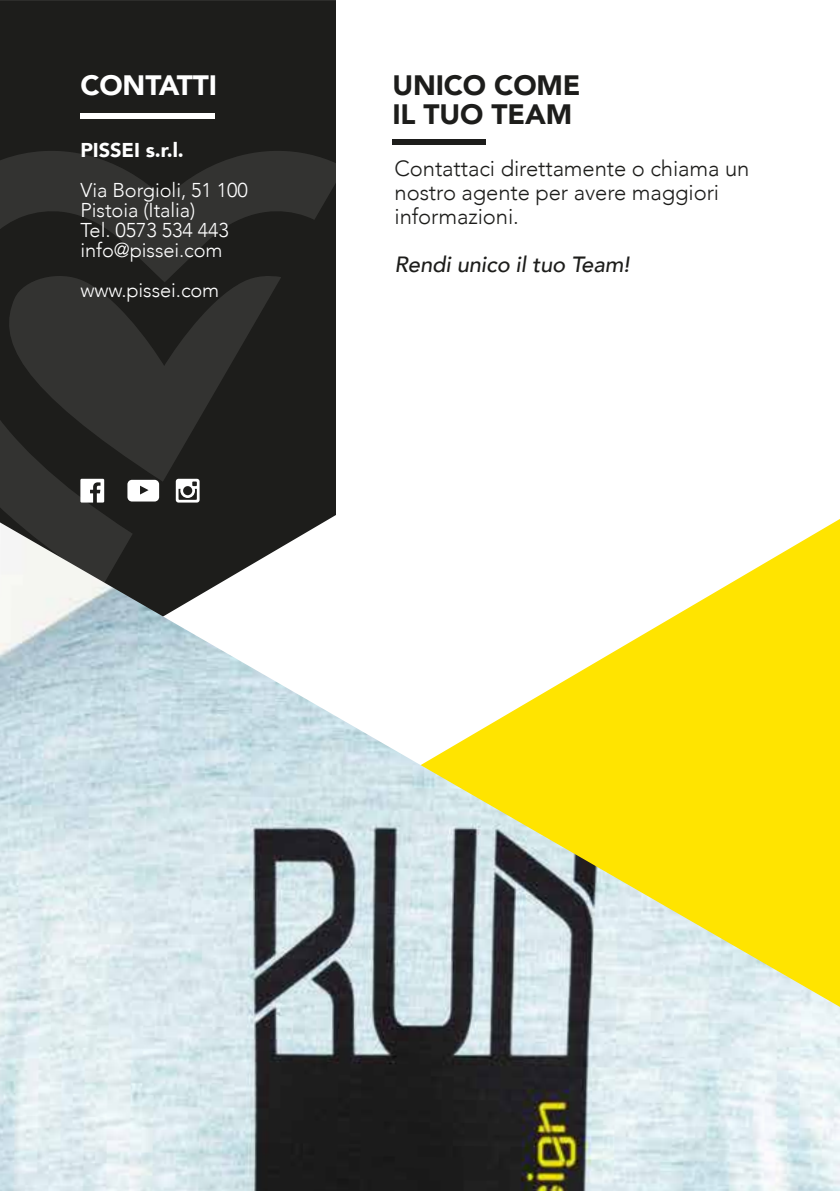
<style>
.page{position:relative;width:840px;height:1191px;background:#fff}
.page>*{position:absolute;margin:0;border:0;box-sizing:border-box;transform-origin:0 0}
.t1{font:900 28px/28px "Avenir";letter-spacing:-.005em;color:#1d1d1b}
.t2{font:900 28px "Avenir";letter-spacing:-.005em;color:#fff}
.t3{font:300 22px/24px "Avenir";letter-spacing:-.005em;color:#1d1d1b}
.t4{font:italic 500 22px "Avenir";letter-spacing:-.005em;color:#1d1d1b}
.t5{font:300 20px/20px "Avenir";letter-spacing:-.005em;color:#fff}
.t6{font:900 20px "Avenir";letter-spacing:-.005em;color:#fff}
</style>
<div class="page">
<div style="left:392px;top:140px;width:94px;height:5px;background:#1d1d1b"></div>
<div style="left:0;top:0;width:336px;height:151px;background:#1d1d1b"></div>
<img style="left:0;top:522px;width:839px;height:669px">
<div style="left:80px;top:113px;width:135px;height:5px;background:#fff"></div>
<svg style="left:0;top:151px;width:344px;height:435px;background:#383836"></svg>
<h1 class="t2" style="left:80px;top:62px;width:138px">CONTATTI</h1>
<p class="t6" style="left:80px;top:133px;width:105px">PISSEI s.r.l.</p>
<p class="t5" style="left:80px;top:180px;width:169px">Via Borgioli, 51 100<br>Pistoia (Italia)<br>Tel. 0573 534 443 info@pissei.com</p>
<p class="t5" style="left:80px;top:280px;width:140px">www.pissei.com</p>
<h1 class="t1" style="left:392px;top:71px;width:189px">UNICO COME<br>IL TUO TEAM</h1>
<p class="t3" style="left:394px;top:157px;width:356px">Contattaci direttamente o chiama un nostro agente per avere maggiori informazioni.</p>
<p class="t4" style="left:394px;top:251px;width:236px">Rendi unico il tuo Team!</p>
</div>
